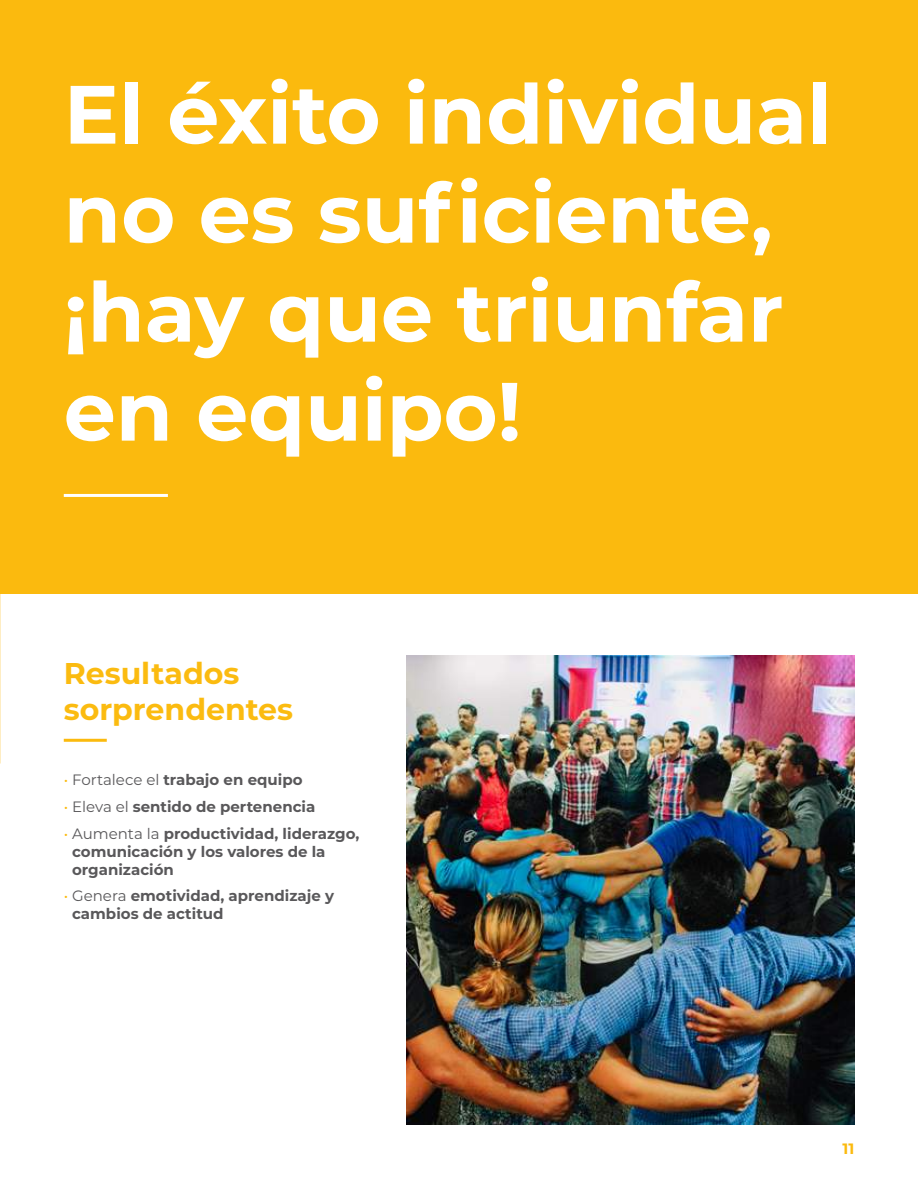
<style>
.page{position:relative;width:918px;height:1188px;background:#fff}
.page>*{position:absolute;margin:0;border:0;box-sizing:border-box;transform-origin:0 0}
.t1{font:700 82.5px/99px "Montserrat";color:#fff}
.t2{font:700 30px/36px "Montserrat";color:#fbbb10}
.t3{font:700 15px/18px "Montserrat";color:#59585a}
.t4{font:700 15px "Montserrat";color:#fbba0e}
.s1{font-weight:400;color:#fbba0e}
.s2{font-weight:400}
</style>
<div class="page">
<div style="left:0;top:0;width:918px;height:594px;background:#fbba0e"></div>
<hr style="left:64px;top:739px;width:43px;height:3px;background:#fbba0e">
<hr style="left:64px;top:494px;width:104px;height:3px;background:#fff">
<img style="left:407px;top:655px;width:447px;height:469px">
<h1 class="t1" style="left:64px;top:61px;width:770px">El éxito individual no es suficiente, ¡hay que triunfar en equipo!</h1>
<h2 class="t2" style="left:64px;top:654px;width:231px">Resultados sorprendentes</h2>
<p class="t3" style="left:64px;top:770px;width:240px"><span class="s1">•</span> <span class="s2">Fortalece el</span> trabajo en equipo</p>
<p class="t3" style="left:64px;top:797px;width:253px"><span class="s1">•</span> <span class="s2">Eleva el</span> sentido de pertenencia</p>
<p class="t3" style="left:72px;top:823px;width:289px;text-indent:-8px"><span class="s1">•</span> <span class="s2">Aumenta la</span> productividad, liderazgo, comunicación y los valores de la organización</p>
<p class="t3" style="left:72px;top:886px;width:263px;text-indent:-8px"><span class="s1">•</span> <span class="s2">Genera</span> emotividad, aprendizaje y cambios de actitud</p>
<p class="t4" style="left:842px;top:1138px;width:13px">11</p>
</div>
